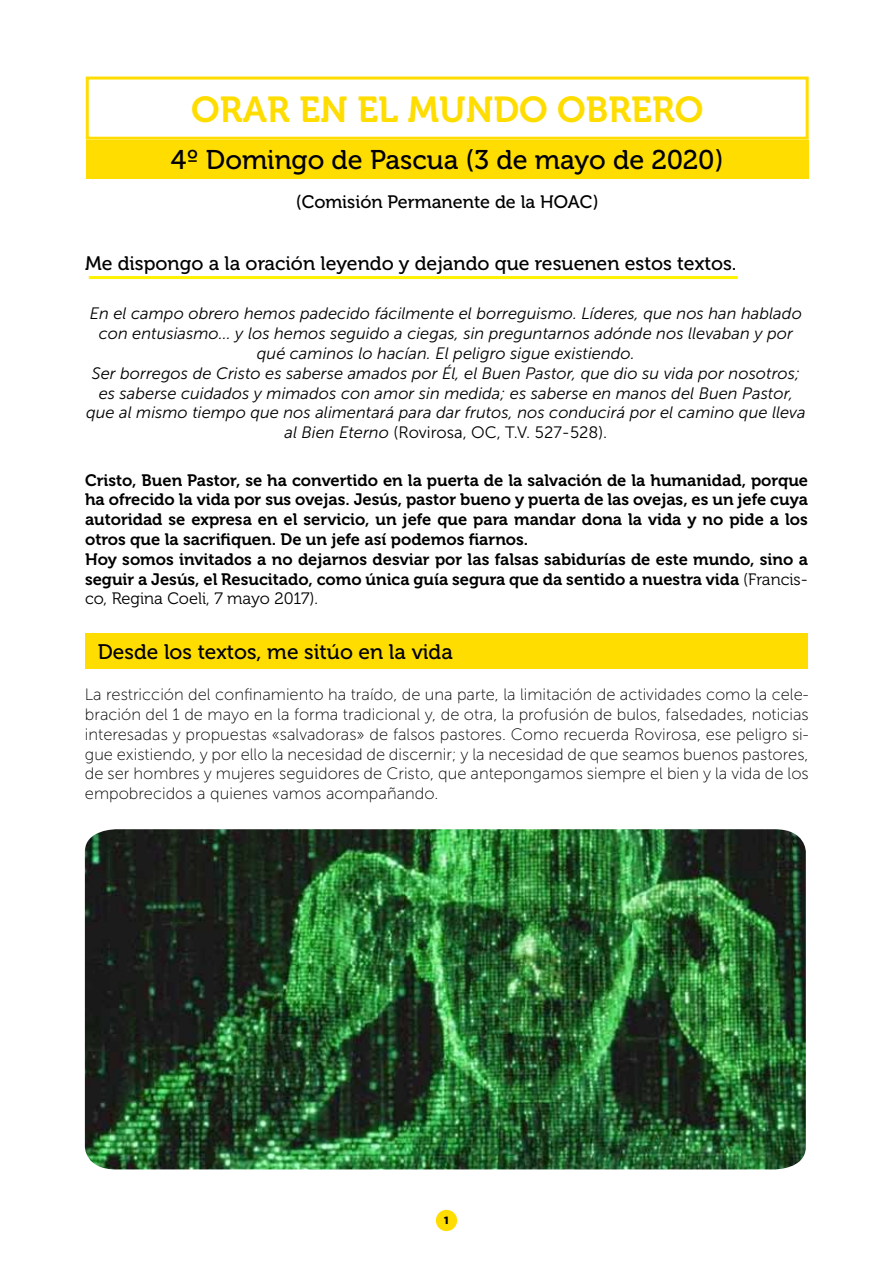
<style>
.page{position:relative;width:893px;height:1263px;background:#fff}
.page>*{position:absolute;margin:0;border:0;box-sizing:border-box;transform-origin:0 0}
.t1{font:36px "Museo 700";color:#fd0}
.t2{font:27px "Museo 500";color:#000}
.t3{font:21px "Museo 500";color:#000}
.t4{font:19.5px "Museo 500";color:#000}
.t5{font:18px "Museo 500";color:#000}
.t6{font:italic 16.5px/19.8px "Museo Sans 300";color:#000;text-align:center}
.t7{font:16.5px/19.8px "Museo Sans 100";color:#000;text-align:justify}
.t8{font:16.5px/19.8px "Museo 700";color:#000}
.t9{font:16.5px "Museo 300";color:#000}
.t10{font:900 10.5px "Gotham HTF";color:#000}
.s1{font-style:normal}
.s2{font-family:"Museo 300"}
</style>
<div class="page">
<div style="left:436px;top:1210px;width:21px;height:21px;background:#fd0;border-radius:50%"></div>
<div style="left:86px;top:77px;width:723px;height:63px;border:3px solid #fd0"></div>
<div style="left:86px;top:140px;width:723px;height:39px;background:#fd0"></div>
<div style="left:85px;top:633px;width:723px;height:35px;background:#fd0"></div>
<img style="left:85px;top:829px;width:721px;height:340px">
<hr style="left:89px;top:276px;width:649px;height:3px;background:#fff200">
<h1 class="t1" style="left:191px;top:89px;width:514px">ORAR EN EL MUNDO OBRERO</h1>
<h2 class="t2" style="left:171px;top:145px;width:554px">4º Domingo de Pascua (3 de mayo de 2020)</h2>
<p class="t5" style="left:296px;top:192px;width:304px">(Comisión Permanente de la HOAC)</p>
<p class="t4" style="left:85px;top:252px;width:653px">Me dispongo a la oración leyendo y dejando que resuenen estos textos.</p>
<p class="t6" style="left:86px;top:304px;width:721px">En el campo obrero hemos padecido fácilmente el borreguismo. Líderes, que nos han hablado con entusiasmo... y los hemos seguido a ciegas, sin preguntarnos adónde nos llevaban y por qué caminos lo hacían. El peligro sigue existiendo.<br>Ser borregos de Cristo es saberse amados por Él, el Buen Pastor, que dio su vida por nosotros; es saberse cuidados y mimados con amor sin medida; es saberse en manos del Buen Pastor, que al mismo tiempo que nos alimentará para dar frutos, nos conducirá por el camino que lleva al Bien Eterno <span class="s1">(Rovirosa, OC, T.V. 527-528).</span></p>
<p class="t8" style="left:85px;top:470px;width:724px">Cristo, Buen Pastor, se ha convertido en la puerta de la salvación de la humanidad, porque ha ofrecido la vida por sus ovejas. Jesús, pastor bueno y puerta de las ovejas, es un jefe cuya autoridad se expresa en el servicio, un jefe que para mandar dona la vida y no pide a los otros que la sacrifiquen. De un jefe así podemos fiarnos.<br>Hoy somos invitados a no dejarnos desviar por las falsas sabidurías de este mundo, sino a seguir a Jesús, el Resucitado, como única guía segura que da sentido a nuestra vida <span class="s2">(Francis-</span></p>
<p class="t9" style="left:85px;top:590px;width:235px">co, Regina Coeli, 7 mayo 2017).</p>
<p class="t3" style="left:98px;top:640px;width:356px">Desde los textos, me sitúo en la vida</p>
<p class="t7" style="left:85px;top:685px;width:725px">La restricción del confinamiento ha traído, de una parte, la limitación de actividades como la cele&shy;bración del 1 de mayo en la forma tradicional y, de otra, la profusión de bulos, falsedades, noticias interesadas y propuestas «salvadoras» de falsos pastores. Como recuerda Rovirosa, ese peligro si&shy;gue existiendo, y por ello la necesidad de discernir; y la necesidad de que seamos buenos pastores, de ser hombres y mujeres seguidores de Cristo, que antepongamos siempre el bien y la vida de los empobrecidos a quienes vamos acompañando.</p>
<p class="t10" style="left:444px;top:1214px;width:6px">1</p>
</div>
